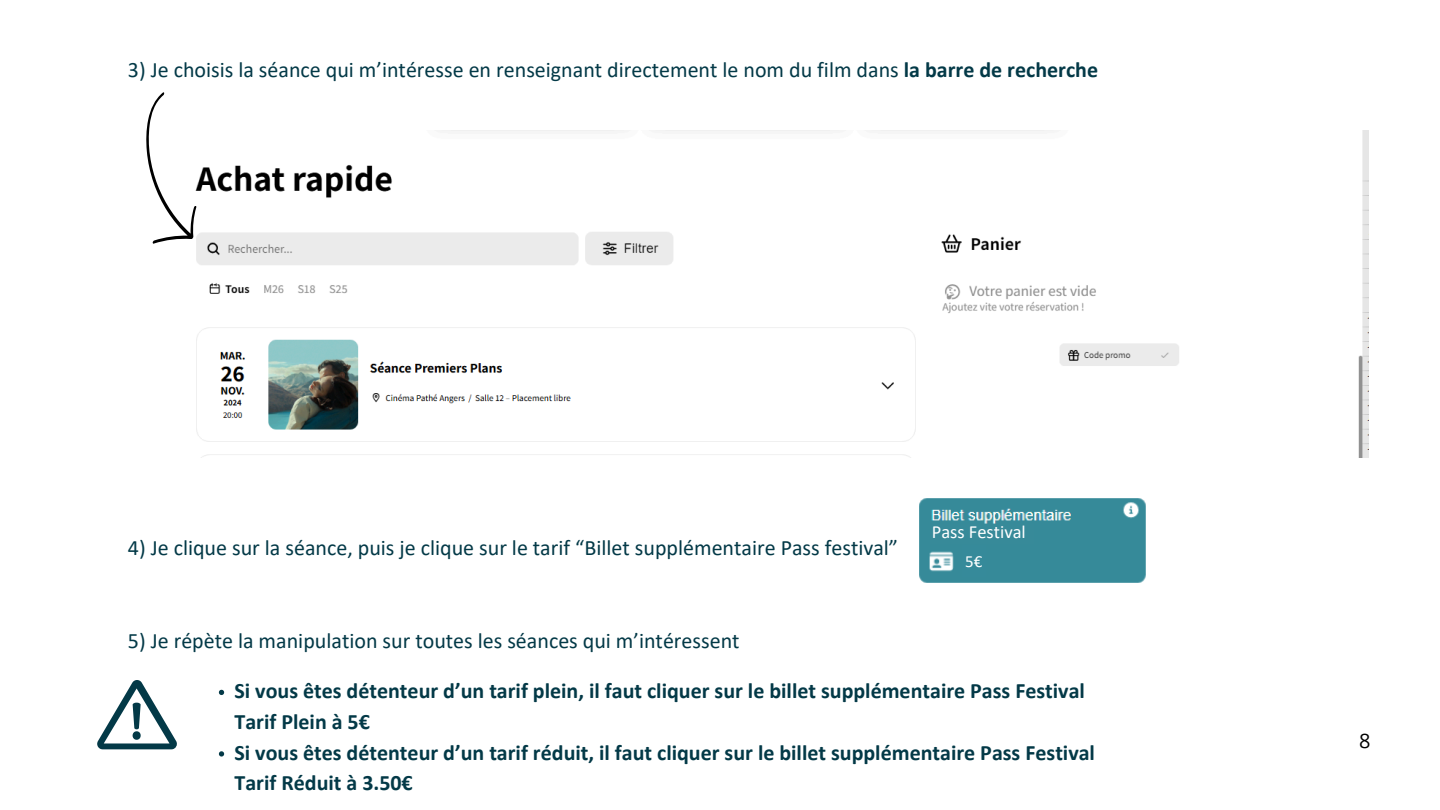
<style>
.page{position:relative;width:1440px;height:810px;background:#fff}
.page>*{position:absolute;margin:0;border:0;box-sizing:border-box;transform-origin:0 0}
.t1{font:22px "Calibri";color:#033947}
.t2{font:700 22px/30.8px "Calibri";color:#033947}
.t3{font:20px "Open Sans";color:#000}
.t4{font:18.5px "Calibri";color:#fff}
.t5{font:17px "Calibri";color:#fff}
.s1{font-weight:700}
</style>
<div class="page">
<img style="left:196px;top:130px;width:1172px;height:328px">
<svg style="left:146px;top:92px;width:51px;height:152px"></svg>
<svg style="left:97px;top:680px;width:80px;height:69px"></svg>
<img style="left:919px;top:498px;width:227px;height:85px">
<div style="left:962px;top:545px;width:24px;height:32px;background:#368a9a"></div>
<svg style="left:219px;top:690px;width:5px;height:5px"></svg>
<svg style="left:219px;top:751px;width:5px;height:6px"></svg>
<div style="left:930px;top:524px;width:104px;height:19px;background:#378a99"></div>
<p class="t1" style="left:128px;top:60px;width:972px">3) Je choisis la séance qui m’intéresse en renseignant directement le nom du film dans <span class="s1">la barre de recherche</span></p>
<h1 class="t1" style="left:128px;top:539px;width:772px">4) Je clique sur la séance, puis je clique sur le tarif “Billet supplémentaire Pass festival”</h1>
<p class="t1" style="left:128px;top:631px;width:613px">5) Je répète la manipulation sur toutes les séances qui m’intéressent</p>
<p class="t4" style="left:932px;top:524px;width:96px">Pass Festival</p>
<h1 class="t5" style="left:965px;top:554px;width:19px">5€</h1>
<p class="t2" style="left:235px;top:677px;width:852px">Si vous êtes détenteur d’un tarif plein, il faut cliquer sur le billet supplémentaire Pass Festival<br>Tarif Plein à 5€</p>
<p class="t2" style="left:235px;top:739px;width:862px">Si vous êtes détenteur d’un tarif réduit, il faut cliquer sur le billet supplémentaire Pass Festival<br>Tarif Réduit à 3.50€</p>
<p class="t3" style="left:1359px;top:727px;width:13px">8</p>
</div>
